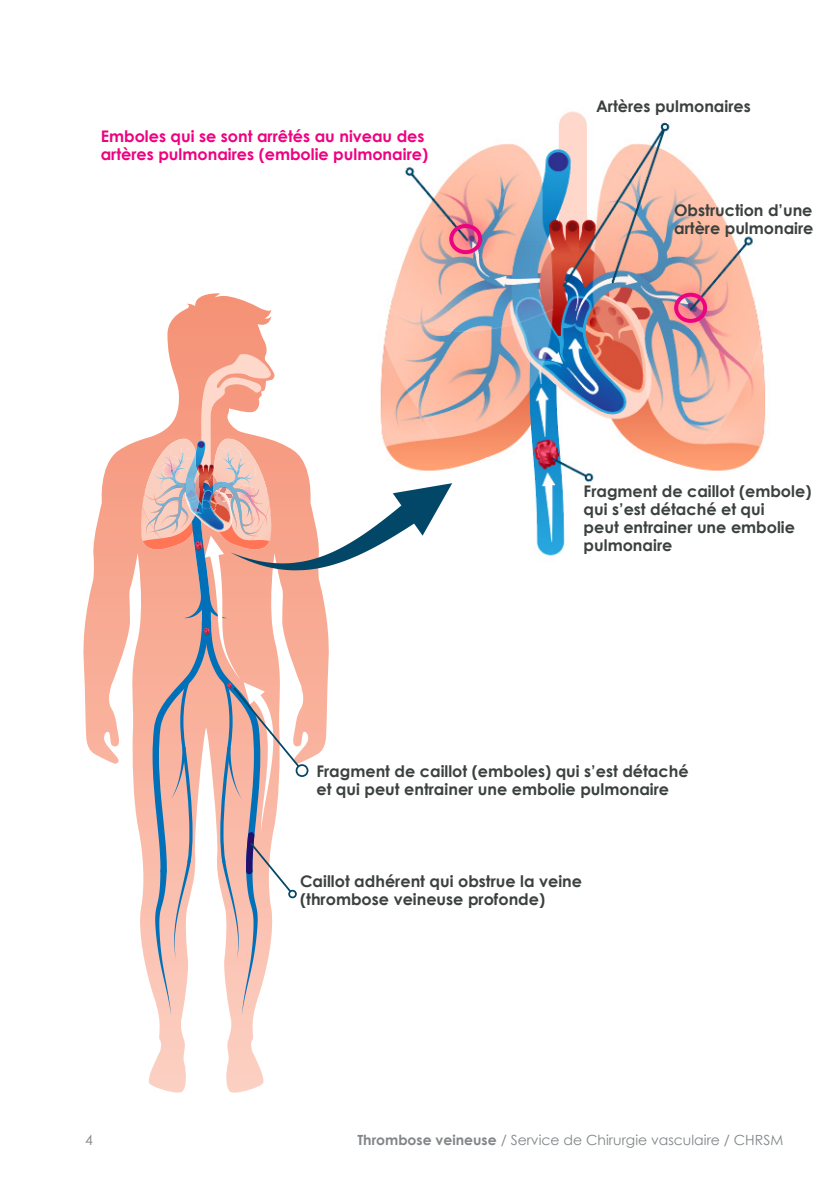
<style>
.page{position:relative;width:840px;height:1191px;background:#fff}
.page>*{position:absolute;margin:0;border:0;box-sizing:border-box;transform-origin:0 0}
.Légendes_et_pieds_de_page{font:700 16px/18px "Century Gothic";color:#3b413e}
.Légendes_et_pieds_de_page-2{font:700 16px/18px "Century Gothic";color:#ed0280}
.t1{font:14px "Century Gothic";color:#828688}
.s1{font-weight:700}
</style>
<div class="page">
<img style="left:383px;top:111px;width:383px;height:445px">
<svg style="left:83px;top:293px;width:189px;height:799px"></svg>
<svg style="left:139px;top:352px;width:325px;height:663px"></svg>
<div style="left:388px;top:603px;width:185px;height:392px;background:#fff"></div>
<div style="left:449px;top:224px;width:33px;height:30px;border:4px solid #ed0280;border-radius:50%"></div>
<div style="left:673px;top:293px;width:33px;height:30px;border:4px solid #ed0280;border-radius:50%"></div>
<p class="Légendes_et_pieds_de_page-2" style="left:101px;top:127px;width:329px">Emboles qui se sont arrêtés au niveau des artères pulmonaires (embolie pulmonaire)</p>
<p class="Légendes_et_pieds_de_page" style="left:595px;top:97px;width:156px">Artères pulmonaires</p>
<p class="Légendes_et_pieds_de_page" style="left:673px;top:200px;width:141px">Obstruction d’une artère pulmonaire</p>
<p class="Légendes_et_pieds_de_page" style="left:583px;top:481px;width:229px">Fragment de caillot (embole) qui s’est détaché et qui<br>peut entrainer une embolie pulmonaire</p>
<p class="Légendes_et_pieds_de_page" style="left:316px;top:761px;width:373px">Fragment de caillot (emboles) qui s’est détaché et qui peut entrainer une embolie pulmonaire</p>
<p class="Légendes_et_pieds_de_page" style="left:300px;top:871px;width:283px">Caillot adhérent qui obstrue la veine (thrombose veineuse profonde)</p>
<p class="t1" style="left:85px;top:1130px;width:9px">4</p>
<p class="t1" style="left:357px;top:1130px;width:427px"><span class="s1">Thrombose veineuse</span> / Service de Chirurgie vasculaire / CHRSM</p>
</div>
